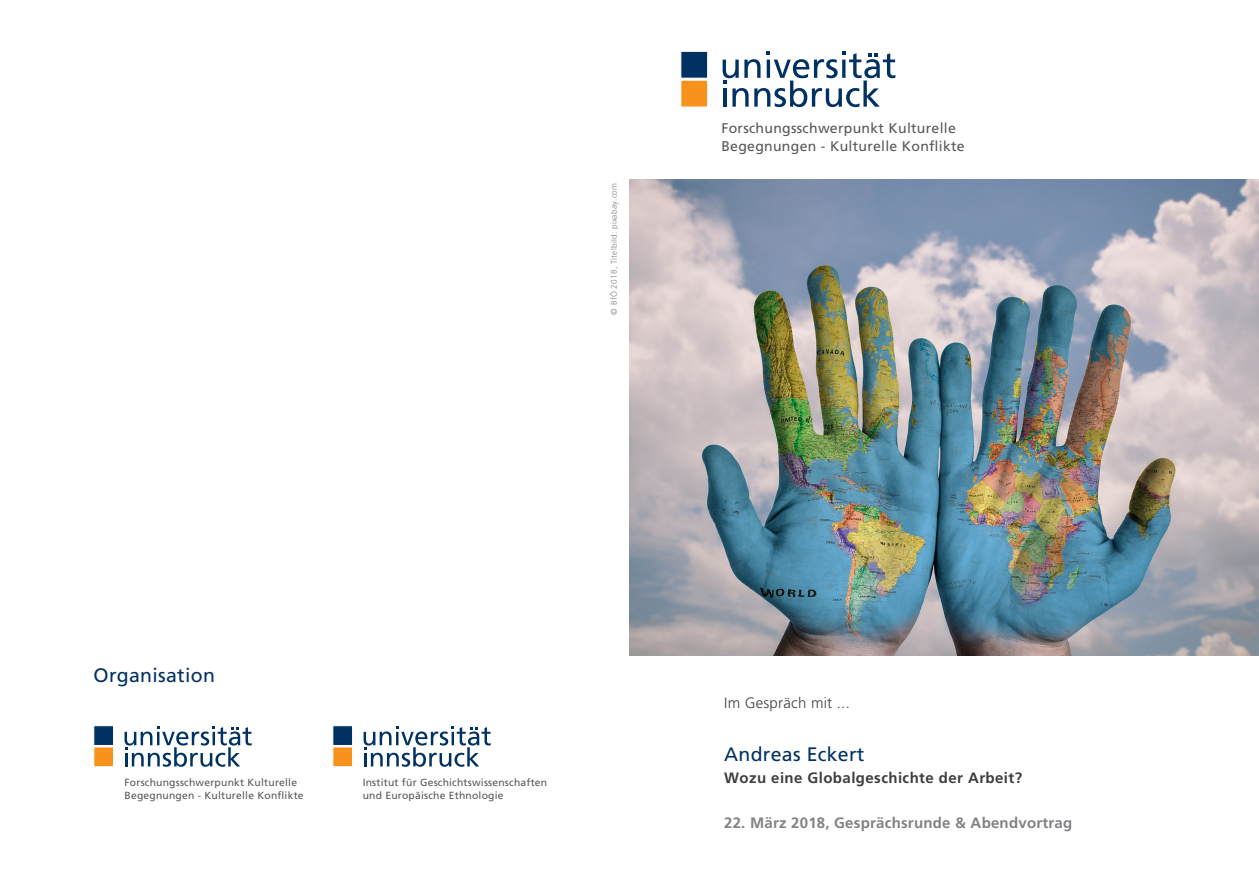
<style>
.page{position:relative;width:1259px;height:893px;background:#fff}
.page>*{position:absolute;margin:0;border:0;box-sizing:border-box;transform-origin:0 0}
.t1{font:19.5px "Frutiger";letter-spacing:.015em;color:#003163}
.t2{font:700 15px "Frutiger";letter-spacing:.015em;color:#808285}
.t3{font:700 15px "Frutiger";letter-spacing:.03em;color:#3e3e3f}
.t4{font:300 15px "Frutiger";letter-spacing:.015em;color:#3e3e3f}
.t5{font:14.1px/18.3px "Frutiger";letter-spacing:.02em;color:#57585a}
.t6{font:10.35px/13.5px "Frutiger";letter-spacing:.02em;color:#57585a}
.t7{font:300 8.25px "Frutiger";letter-spacing:.03em;color:#808285}
</style>
<div class="page">
<img style="left:629px;top:180px;width:630px;height:476px">
<svg style="left:680px;top:51px;width:28px;height:56px;background:#8f795c"></svg>
<svg style="left:722px;top:52px;width:173px;height:55px"></svg>
<svg style="left:332px;top:725px;width:21px;height:42px"></svg>
<svg style="left:363px;top:726px;width:128px;height:41px"></svg>
<svg style="left:93px;top:725px;width:20px;height:42px"></svg>
<svg style="left:125px;top:726px;width:127px;height:41px"></svg>
<p class="t7" style="left:609px;top:314px;width:133px;rotate:-90deg">© BfÖ 2018, Titelbild: pixabay.com</p>
<h3 class="t5" style="left:721px;top:119px;width:245px">Forschungsschwerpunkt Kulturelle<br>Begegnungen - Kulturelle Konflikte</h3>
<h1 class="t1" style="left:94px;top:664px;width:123px">Organisation</h1>
<p class="t6" style="left:125px;top:775px;width:181px">Forschungsschwerpunkt Kulturelle<br>Begegnungen - Kulturelle Konflikte</p>
<p class="t6" style="left:363px;top:775px;width:186px">Institut für Geschichtswissenschaften und Europäische Ethnologie</p>
<h2 class="t4" style="left:724px;top:695px;width:127px">Im Gespräch mit ...</h2>
<h1 class="t1" style="left:724px;top:743px;width:142px">Andreas Eckert</h1>
<h2 class="t3" style="left:724px;top:769px;width:300px">Wozu eine Globalgeschichte der Arbeit?</h2>
<h2 class="t2" style="left:724px;top:814px;width:350px">22. März 2018, Gesprächsrunde &amp; Abendvortrag</h2>
</div>
